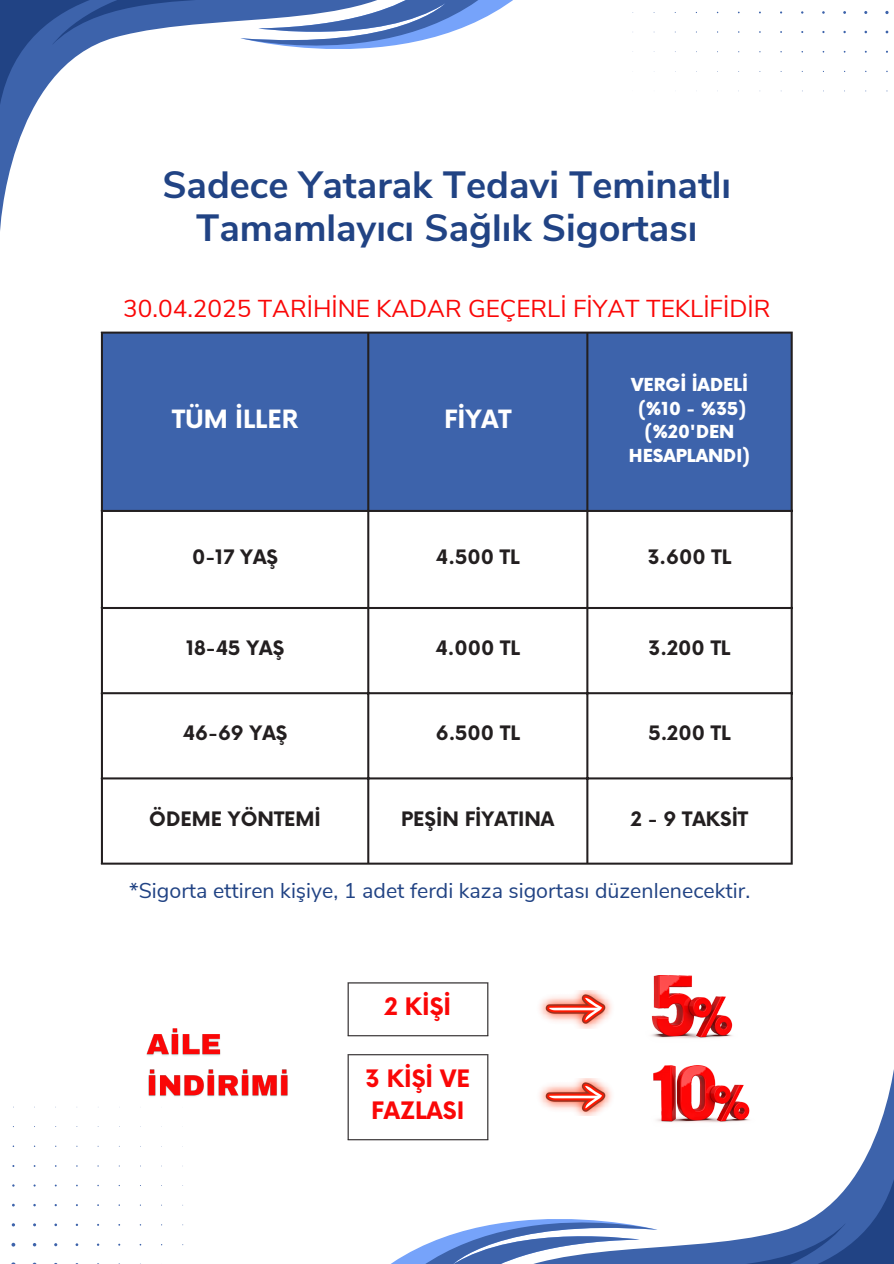
<style>
.page{position:relative;width:894px;height:1264px;background:#fff}
.page>*{position:absolute;margin:0;border:0;box-sizing:border-box;transform-origin:0 0}
.t1{font:700 37.95px/42.8px "Nunito Sans";color:#214384;text-align:center}
.t2{font:700 24.6px "Now";color:#fff}
.t3{font:24.45px "Nunito Sans";color:#fa0707}
.t4{font:700 23.4px/32.2px "Now";color:#fa0707}
.t5{font:21.3px "Nunito Sans";color:#214384}
.t6{font:700 19.35px "Now";color:#231f20}
.t7{font:900 17.4px/23.7px "Now";color:#fff;text-align:center}
</style>
<div class="page">
<div style="left:103px;top:333px;width:687px;height:177px;background:#3d63ab"></div>
<hr style="left:101px;top:333px;width:2px;height:529px;background:#231f20">
<hr style="left:367px;top:333px;width:2px;height:529px;background:#231f20">
<hr style="left:586px;top:333px;width:2px;height:529px;background:#231f20">
<hr style="left:790px;top:333px;width:2px;height:529px;background:#231f20">
<hr style="left:101px;top:331px;width:691px;height:2px;background:#231f20">
<hr style="left:101px;top:510px;width:691px;height:2px;background:#231f20">
<hr style="left:101px;top:607px;width:691px;height:2px;background:#231f20">
<hr style="left:101px;top:692px;width:691px;height:2px;background:#231f20">
<hr style="left:101px;top:777px;width:691px;height:2px;background:#231f20">
<hr style="left:101px;top:862px;width:691px;height:2px;background:#231f20">
<svg style="left:632px;top:10px;width:257px;height:82px"></svg>
<svg style="left:440px;top:0;width:73px;height:36px"></svg>
<svg style="left:0;top:105px;width:35px;height:126px"></svg>
<svg style="left:0;top:0;width:440px;height:105px"></svg>
<hr style="left:347px;top:983px;width:1px;height:52px;background:#231f20">
<hr style="left:487px;top:983px;width:1px;height:52px;background:#231f20">
<hr style="left:347px;top:982px;width:141px;height:1px;background:#231f20">
<hr style="left:347px;top:1035px;width:141px;height:1px;background:#231f20">
<hr style="left:347px;top:1055px;width:1px;height:84px;background:#231f20">
<hr style="left:347px;top:1054px;width:141px;height:1px;background:#231f20">
<hr style="left:347px;top:1139px;width:141px;height:1px;background:#231f20">
<img style="left:539px;top:990px;width:73px;height:37px">
<img style="left:651px;top:975px;width:82px;height:61px">
<img style="left:146px;top:1028px;width:142px;height:69px">
<svg style="left:457px;top:1036px;width:436px;height:126px"></svg>
<svg style="left:392px;top:1162px;width:501px;height:101px"></svg>
<svg style="left:11px;top:1106px;width:172px;height:157px"></svg>
<p class="t1" style="left:162px;top:164px;width:570px">Sadece Yatarak Tedavi Teminatlı<br>Tamamlayıcı Sağlık Sigortası</p>
<p class="t3" style="left:123px;top:292px;width:648px">30.04.2025 TARİHİNE KADAR GEÇERLİ FİYAT TEKLİFİDİR</p>
<p class="t2" style="left:172px;top:406px;width:127px">TÜM İLLER</p>
<p class="t2" style="left:444px;top:406px;width:69px">FİYAT</p>
<p class="t7" style="left:631px;top:374px;width:118px">VERGİ İADELİ</p>
<h1 class="t7" style="left:637px;top:397px;width:110px">(%10 - %35)</h1>
<h3 class="t7" style="left:628px;top:421px;width:123px">(%20'DEN<br>HESAPLANDI)</h3>
<p class="t6" style="left:192px;top:546px;width:87px">0-17 YAŞ</p>
<p class="t6" style="left:436px;top:546px;width:85px">4.500 TL</p>
<p class="t6" style="left:647px;top:546px;width:85px">3.600 TL</p>
<p class="t6" style="left:186px;top:637px;width:100px">18-45 YAŞ</p>
<p class="t6" style="left:435px;top:637px;width:86px">4.000 TL</p>
<p class="t6" style="left:648px;top:637px;width:83px">3.200 TL</p>
<p class="t6" style="left:183px;top:723px;width:106px">46-69 YAŞ</p>
<p class="t6" style="left:435px;top:723px;width:86px">6.500 TL</p>
<p class="t6" style="left:648px;top:723px;width:84px">5.200 TL</p>
<p class="t6" style="left:149px;top:808px;width:173px">ÖDEME YÖNTEMİ</p>
<p class="t6" style="left:401px;top:808px;width:155px">PEŞİN FİYATINA</p>
<p class="t6" style="left:630px;top:808px;width:119px">2 - 9 TAKSİT</p>
<p class="t5" style="left:129px;top:876px;width:622px">*Sigorta ettiren kişiye, 1 adet ferdi kaza sigortası düzenlenecektir.</p>
<p class="t4" style="left:384px;top:991px;width:68px">2 KİŞİ</p>
<p class="t4" style="left:365px;top:1063px;width:106px">3 KİŞİ VE<br>FAZLASI</p>
</div>
